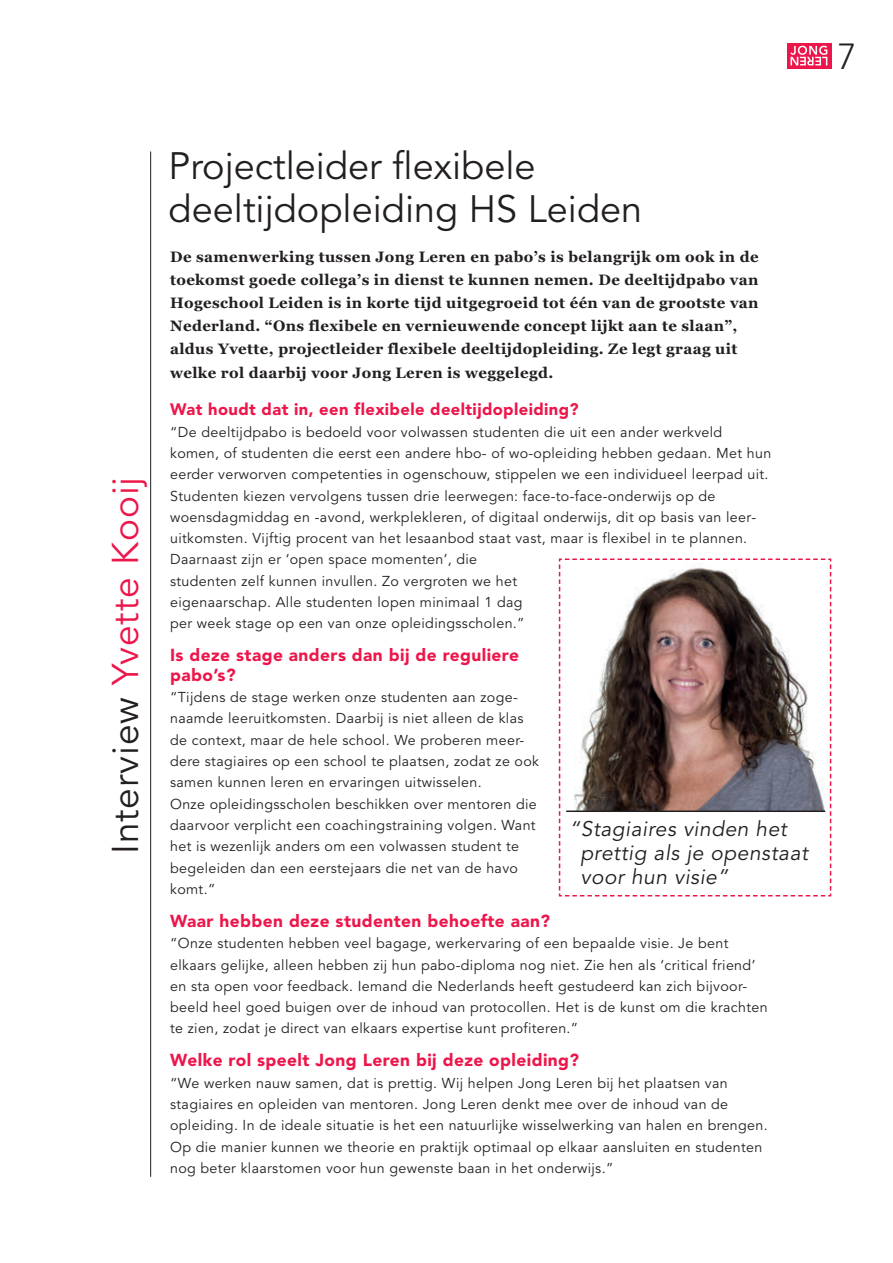
<style>
.page{position:relative;width:893px;height:1263px;background:#fff}
.page>*{position:absolute;margin:0;border:0;box-sizing:border-box;transform-origin:0 0}
.t1{font:37.95px/43.3px "Avenir";color:#231f20}
.t2{font:37.05px "Avenir";letter-spacing:.025em;color:#ed164b}
.t3{font:300 36px "Avenir";color:#231f20}
.t4{font:italic 21px/24px "Avenir";letter-spacing:.025em;color:#231f20}
.t5{font:900 17.25px/19.5px "Avenir";letter-spacing:.025em;color:#ed164b}
.t6{font:900 16.5px "Avenir";letter-spacing:.025em;color:#ed164b}
.t7{font:700 15px/23.1px "Georgia";letter-spacing:.025em;color:#231f20}
.t8{font:14.25px/21.3px "Avenir";letter-spacing:.025em;color:#231f20}
.s1{color:#231f20}
</style>
<div class="page">
<svg style="left:787px;top:43px;width:44px;height:26px"></svg>
<svg style="left:790px;top:46px;width:37px;height:19px"></svg>
<hr style="left:150px;top:151px;width:1px;height:1026px;background:#231f20">
<svg style="left:558px;top:558px;width:274px;height:339px"></svg>
<img style="left:566px;top:564px;width:261px;height:247px">
<hr style="left:566px;top:810px;width:259px;height:2px;background:#231f20">
<h3 class="t3" style="left:838px;top:41px;width:20px">7</h3>
<h2 class="t2" style="left:110px;top:854px;width:380px;rotate:-90deg"><span class="s1">Interview</span> Yvette Kooij</h2>
<h1 class="t1" style="left:169px;top:148px;width:475px">Projectleider flexibele deeltijdopleiding HS Leiden</h1>
<p class="t7" style="left:170px;top:246px;width:590px">De samenwerking tussen Jong Leren en pabo’s is belangrijk om ook in de toekomst goede collega’s in dienst te kunnen nemen. De deeltijdpabo van Hogeschool Leiden is in korte tijd uitgegroeid tot één van de grootste van Nederland. “Ons flexibele en vernieuwende concept lijkt aan te slaan”, aldus Yvette, projectleider flexibele deeltijdopleiding. Ze legt graag uit welke rol daarbij voor Jong Leren is weggelegd.</p>
<p class="t6" style="left:170px;top:403px;width:410px">Wat houdt dat in, een flexibele deeltijdopleiding?</p>
<p class="t8" style="left:170px;top:423px;width:603px">“De deeltijdpabo is bedoeld voor volwassen studenten die uit een ander werkveld komen, of studenten die eerst een andere hbo- of wo-opleiding hebben gedaan. Met hun eerder verworven competenties in ogenschouw, stippelen we een individueel leerpad uit.<br>Studenten kiezen vervolgens tussen drie leerwegen: face-to-face-onderwijs op de woensdagmiddag en -avond, werkplekleren, of digitaal onderwijs, dit op basis van leer&shy;uitkomsten. Vijftig procent van het lesaanbod staat vast, maar is flexibel in te plannen.<br>Daarnaast zijn er ‘open space momenten’, die<br>studenten zelf kunnen invullen. Zo vergroten we het<br>eigenaarschap. Alle studenten lopen minimaal 1 dag<br>per week stage op een van onze opleidingsscholen.”</p>
<p class="t5" style="left:170px;top:647px;width:350px">Is deze stage anders dan bij de reguliere pabo’s?</p>
<p class="t8" style="left:170px;top:688px;width:370px">“Tijdens de stage werken onze studenten aan zoge&shy;naamde leeruitkomsten. Daarbij is niet alleen de klas de context, maar de hele school. We proberen meer&shy;dere stagiaires op een school te plaatsen, zodat ze ook samen kunnen leren en ervaringen uitwisselen.<br>Onze opleidingsscholen beschikken over mentoren die daarvoor verplicht een coachingstraining volgen. Want het is wezenlijk anders om een volwassen student te begeleiden dan een eerstejaars die net van de havo komt.”</p>
<p class="t5" style="left:170px;top:912px;width:381px">Waar hebben deze studenten behoefte aan?</p>
<p class="t8" style="left:170px;top:934px;width:599px">“Onze studenten hebben veel bagage, werkervaring of een bepaalde visie. Je bent elkaars gelijke, alleen hebben zij hun pabo-diploma nog niet. Zie hen als ‘critical friend’ en sta open voor feedback. Iemand die Nederlands heeft gestudeerd kan zich bijvoor&shy;beeld heel goed buigen over de inhoud van protocollen. Het is de kunst om die krachten te zien, zodat je direct van elkaars expertise kunt profiteren.”</p>
<p class="t5" style="left:170px;top:1052px;width:410px">Welke rol speelt Jong Leren bij deze opleiding?</p>
<p class="t8" style="left:170px;top:1074px;width:599px">“We werken nauw samen, dat is prettig. Wij helpen Jong Leren bij het plaatsen van stagiaires en opleiden van mentoren. Jong Leren denkt mee over de inhoud van de opleiding. In de ideale situatie is het een natuurlijke wisselwerking van halen en brengen.<br>Op die manier kunnen we theorie en praktijk optimaal op elkaar aansluiten en studenten nog beter klaarstomen voor hun gewenste baan in het onderwijs.”</p>
<h3 class="t4" style="left:581px;top:819px;width:229px;text-indent:-11px">“Stagiaires vinden het prettig als je openstaat voor hun visie”</h3>
</div>
